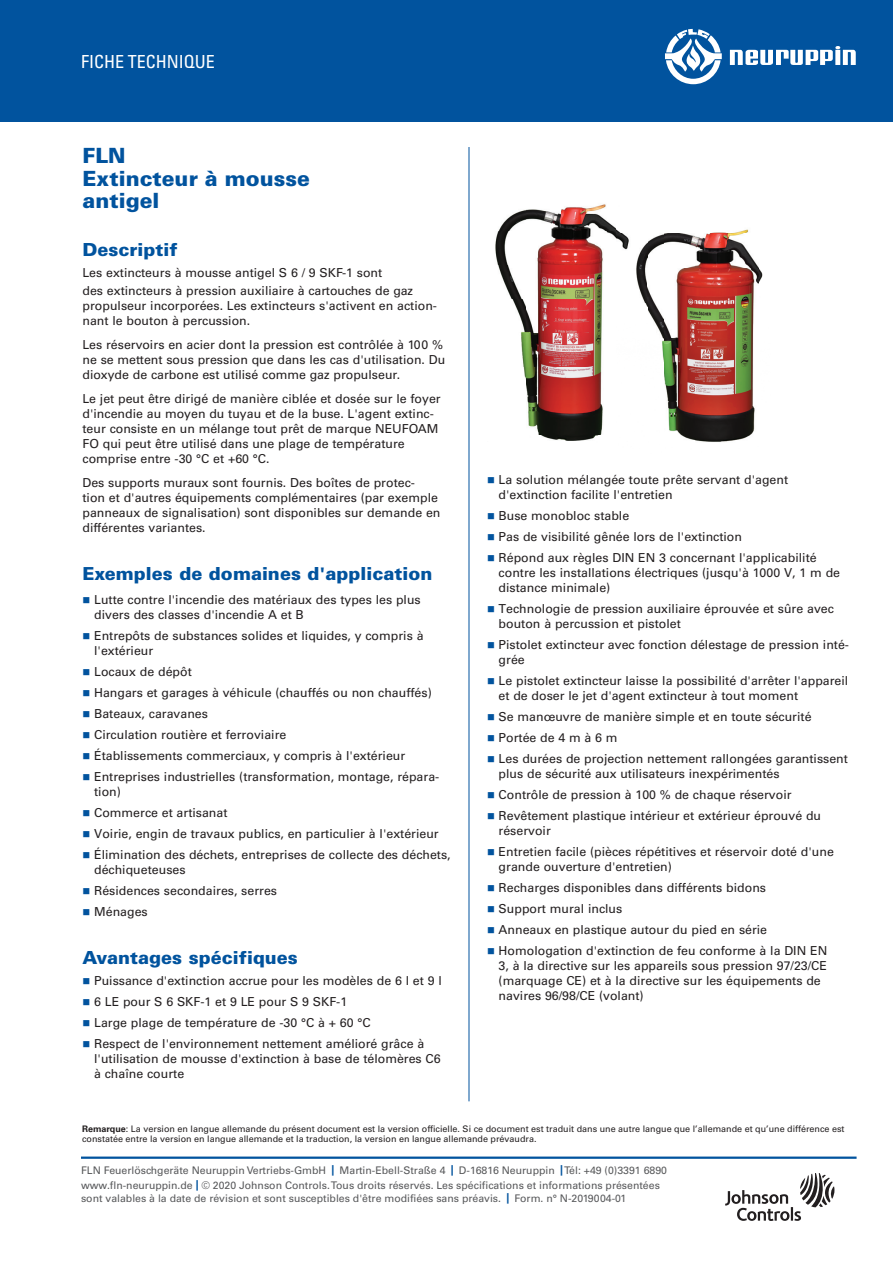
<style>
.page{position:relative;width:893px;height:1263px;background:#fff}
.page>*{position:absolute;margin:0;border:0;box-sizing:border-box;transform-origin:0 0}
._02_Data_Sheet_Heade{font:900 21px "Univers LT Std";color:#01539e}
._03_12_pt_Blue_Heade{font:900 18px "Univers LT Std";color:#01539e}
.t1{font:condensed 18px "Univers LT Std";color:#fff}
._08_Bullet_Text{font:12.3px/15px "Univers LT Std";color:#231f20}
._06_Text_8_25{font:12.3px/15px "Univers LT Std";color:#231f20}
._05_Text_1st_Graph{font:12.3px/15px "Univers LT Std";color:#231f20}
._07_Bullet_Text_1st{font:12.3px "Univers LT Std";color:#231f20}
._27_Tagline-Boilerpl{font:10.5px/15px "Univers LT Std";color:#57585a}
._16_Note_7_pt__type{font:9px/10.8px "Univers LT Std";color:#231f20}
.s1{color:#01539e}
.s2{font-weight:700}
.s3{font-weight:700;color:#01539e}
</style>
<div class="page">
<hr style="left:469px;top:147px;width:1px;height:954px;background:#01539e">
<hr style="left:81px;top:1156px;width:775px;height:3px;background:#01539e">
<div style="left:0;top:0;width:893px;height:122px;background:#01539e"></div>
<svg style="left:665px;top:29px;width:57px;height:55px"></svg>
<svg style="left:730px;top:46px;width:126px;height:19px"></svg>
<svg style="left:725px;top:1173px;width:109px;height:48px"></svg>
<img style="left:498px;top:204px;width:118px;height:28px">
<img style="left:495px;top:232px;width:121px;height:209px">
<img style="left:616px;top:229px;width:147px;height:213px">
<h2 class="t1" style="left:81px;top:50px;width:135px">FICHE TECHNIQUE</h2>
<p class="_02_Data_Sheet_Heade" style="left:82px;top:142px;width:45px">FLN</p>
<p class="_02_Data_Sheet_Heade" style="left:82px;top:165px;width:229px">Extincteur à mousse</p>
<p class="_02_Data_Sheet_Heade" style="left:82px;top:187px;width:78px">antigel</p>
<p class="_03_12_pt_Blue_Heade" style="left:82px;top:238px;width:96px">Descriptif</p>
<p class="_05_Text_1st_Graph" style="left:82px;top:265px;width:301px">Les extincteurs à mousse antigel S 6 / 9 SKF-1 sont</p>
<p class="_05_Text_1st_Graph" style="left:82px;top:283px;width:356px">des extincteurs à pression auxiliaire à cartouches de gaz propulseur incorporées. Les extincteurs s'activent en action&shy;nant le bouton à percussion.</p>
<p class="_06_Text_8_25" style="left:82px;top:337px;width:364px">Les réservoirs en acier dont la pression est contrôlée à 100 % ne se mettent sous pression que dans les cas d'utilisation. Du dioxyde de carbone est utilisé comme gaz propulseur.</p>
<p class="_06_Text_8_25" style="left:82px;top:391px;width:360px">Le jet peut être dirigé de manière ciblée et dosée sur le foyer d'incendie au moyen du tuyau et de la buse. L'agent extinc&shy;teur consiste en un mélange tout prêt de marque NEUFOAM FO qui peut être utilisé dans une plage de température comprise entre -30 °C et +60 °C.</p>
<p class="_06_Text_8_25" style="left:82px;top:475px;width:359px">Des supports muraux sont fournis. Des boîtes de protec&shy;tion et d'autres équipements complémentaires (par exemple panneaux de signalisation) sont disponibles sur demande en différentes variantes.</p>
<p class="_03_12_pt_Blue_Heade" style="left:82px;top:562px;width:352px">Exemples de domaines d'application</p>
<p class="_08_Bullet_Text" style="left:94px;top:592px;width:328px;text-indent:-12px"><span class="s1">■</span> Lutte contre l'incendie des matériaux des types les plus divers des classes d'incendie A et B</p>
<p class="_08_Bullet_Text" style="left:94px;top:628px;width:331px;text-indent:-12px"><span class="s1">■</span> Entrepôts de substances solides et liquides, y compris à l'extérieur</p>
<p class="_08_Bullet_Text" style="left:82px;top:664px;width:111px"><span class="s1">■</span> Locaux de dépôt</p>
<p class="_08_Bullet_Text" style="left:82px;top:685px;width:351px"><span class="s1">■</span> Hangars et garages à véhicule (chauffés ou non chauffés)</p>
<p class="_08_Bullet_Text" style="left:82px;top:706px;width:127px"><span class="s1">■</span> Bateaux, caravanes</p>
<p class="_08_Bullet_Text" style="left:82px;top:727px;width:205px"><span class="s1">■</span> Circulation routière et ferroviaire</p>
<p class="_08_Bullet_Text" style="left:82px;top:748px;width:324px"><span class="s1">■</span> Établissements commerciaux, y compris à l'extérieur</p>
<p class="_08_Bullet_Text" style="left:94px;top:769px;width:347px;text-indent:-12px"><span class="s1">■</span> Entreprises industrielles (transformation, montage, répara&shy;tion)</p>
<p class="_08_Bullet_Text" style="left:82px;top:805px;width:147px"><span class="s1">■</span> Commerce et artisanat</p>
<p class="_08_Bullet_Text" style="left:82px;top:826px;width:358px"><span class="s1">■</span> Voirie, engin de travaux publics, en particulier à l'extérieur</p>
<p class="_08_Bullet_Text" style="left:94px;top:847px;width:358px;text-indent:-12px"><span class="s1">■</span> Élimination des déchets, entreprises de collecte des déchets, déchiqueteuses</p>
<p class="_08_Bullet_Text" style="left:82px;top:883px;width:196px"><span class="s1">■</span> Résidences secondaires, serres</p>
<p class="_08_Bullet_Text" style="left:82px;top:904px;width:67px"><span class="s1">■</span> Ménages</p>
<p class="_03_12_pt_Blue_Heade" style="left:82px;top:946px;width:217px">Avantages spécifiques</p>
<p class="_07_Bullet_Text_1st" style="left:82px;top:974px;width:361px"><span class="s1">■</span> Puissance d'extinction accrue pour les modèles de 6 l et 9 l</p>
<p class="_08_Bullet_Text" style="left:82px;top:994px;width:266px"><span class="s1">■</span> 6 LE pour S 6 SKF-1 et 9 LE pour S 9 SKF-1</p>
<p class="_08_Bullet_Text" style="left:82px;top:1015px;width:290px"><span class="s1">■</span> Large plage de température de -30 °C à + 60 °C</p>
<p class="_08_Bullet_Text" style="left:94px;top:1036px;width:348px;text-indent:-12px"><span class="s1">■</span> Respect de l'environnement nettement amélioré grâce à l'utilisation de mousse d'extinction à base de télomères C6 à chaîne courte</p>
<p class="_08_Bullet_Text" style="left:499px;top:472px;width:291px;text-indent:-12px"><span class="s1">■</span> La solution mélangée toute prête servant d'agent d'extinction facilite l'entretien</p>
<p class="_08_Bullet_Text" style="left:487px;top:508px;width:144px"><span class="s1">■</span> Buse monobloc stable</p>
<p class="_08_Bullet_Text" style="left:487px;top:529px;width:257px"><span class="s1">■</span> Pas de visibilité gênée lors de l'extinction</p>
<p class="_08_Bullet_Text" style="left:499px;top:550px;width:343px;text-indent:-12px"><span class="s1">■</span> Répond aux règles DIN EN 3 concernant l'applicabilité contre les installations électriques (jusqu'à 1000 V, 1 m de distance minimale)</p>
<p class="_08_Bullet_Text" style="left:499px;top:601px;width:337px;text-indent:-12px"><span class="s1">■</span> Technologie de pression auxiliaire éprouvée et sûre avec bouton à percussion et pistolet</p>
<p class="_08_Bullet_Text" style="left:499px;top:637px;width:352px;text-indent:-12px"><span class="s1">■</span> Pistolet extincteur avec fonction délestage de pression inté&shy;grée</p>
<p class="_08_Bullet_Text" style="left:499px;top:673px;width:351px;text-indent:-12px"><span class="s1">■</span> Le pistolet extincteur laisse la possibilité d'arrêter l'appareil et de doser le jet d'agent extincteur à tout moment</p>
<p class="_08_Bullet_Text" style="left:487px;top:709px;width:326px"><span class="s1">■</span> Se manœuvre de manière simple et en toute sécurité</p>
<p class="_08_Bullet_Text" style="left:487px;top:730px;width:132px"><span class="s1">■</span> Portée de 4 m à 6 m</p>
<p class="_08_Bullet_Text" style="left:499px;top:751px;width:351px;text-indent:-12px"><span class="s1">■</span> Les durées de projection nettement rallongées garantissent plus de sécurité aux utilisateurs inexpérimentés</p>
<p class="_08_Bullet_Text" style="left:487px;top:787px;width:306px"><span class="s1">■</span> Contrôle de pression à 100 % de chaque réservoir</p>
<p class="_08_Bullet_Text" style="left:499px;top:808px;width:324px;text-indent:-12px"><span class="s1">■</span> Revêtement plastique intérieur et extérieur éprouvé du réservoir</p>
<p class="_08_Bullet_Text" style="left:499px;top:844px;width:337px;text-indent:-12px"><span class="s1">■</span> Entretien facile (pièces répétitives et réservoir doté d'une grande ouverture d'entretien)</p>
<p class="_08_Bullet_Text" style="left:487px;top:880px;width:281px"><span class="s1">■</span> Recharges disponibles dans différents bidons</p>
<p class="_08_Bullet_Text" style="left:487px;top:901px;width:137px"><span class="s1">■</span> Support mural inclus</p>
<p class="_08_Bullet_Text" style="left:487px;top:922px;width:282px"><span class="s1">■</span> Anneaux en plastique autour du pied en série</p>
<p class="_08_Bullet_Text" style="left:499px;top:943px;width:330px;text-indent:-12px"><span class="s1">■</span> Homologation d'extinction de feu conforme à la DIN EN 3, à la directive sur les appareils sous pression 97/23/CE (marquage CE) et à la directive sur les équipements de navires 96/98/CE (volant)</p>
<p class="_16_Note_7_pt__type" style="left:82px;top:1123px;width:764px"><span class="s2">Remarque</span>: La version en langue allemande du présent document est la version officielle. Si ce document est traduit dans une autre langue que l’allemande et qu’une différence est constatée entre la version en langue allemande et la traduction, la version en langue allemande prévaudra.</p>
<p class="_27_Tagline-Boilerpl" style="left:81px;top:1163px;width:588px">FLN Feuerlöschgeräte Neuruppin Vertriebs-GmbH <span class="s3">|</span> Martin-Ebell-Straße 4 <span class="s3">|</span> D-16816 Neuruppin <span class="s3">|</span>Tél: +49 (0)3391 6890 www.fln-neuruppin.de <span class="s3">|</span> © 2020 Johnson Controls. Tous droits réservés. Les spécifications et informations présentées</p>
<p class="_27_Tagline-Boilerpl" style="left:81px;top:1191px;width:547px">sont valables à la date de révision et sont susceptibles d'être modifiées sans préavis. <span class="s3">|</span> Form. n° N-2019004-01</p>
</div>
